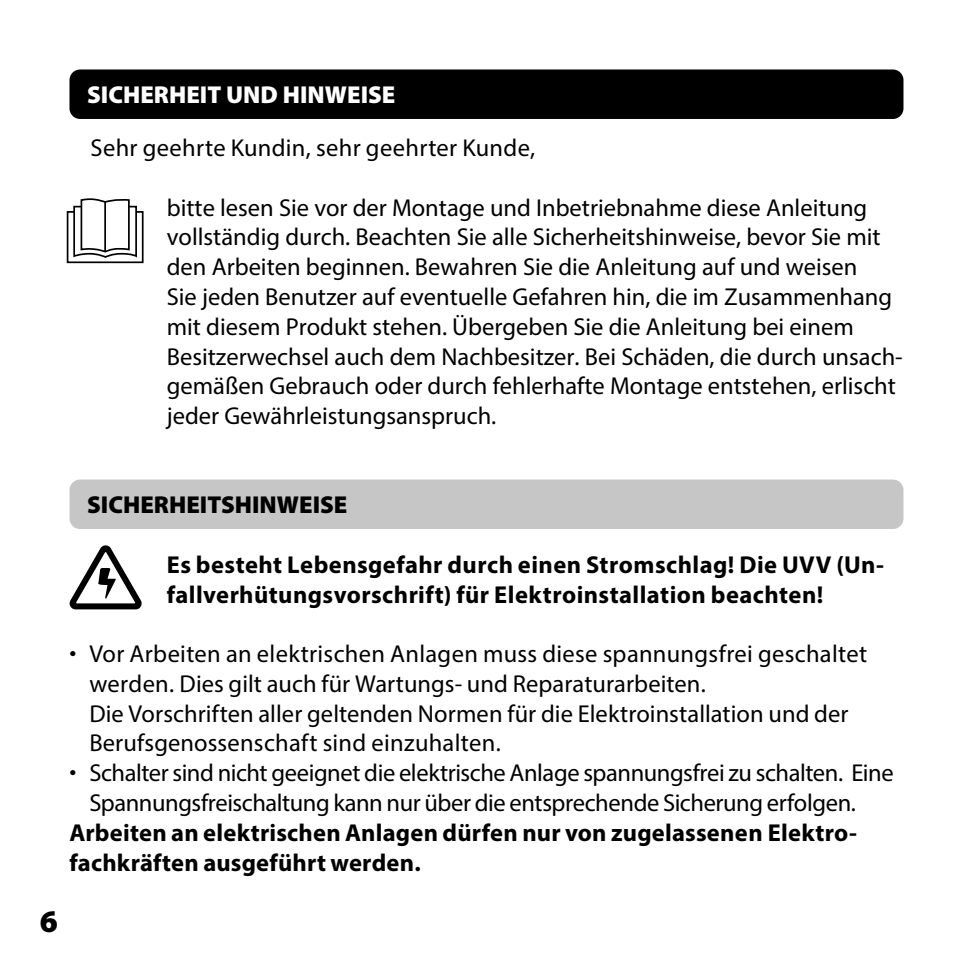
<style>
.page{position:relative;width:973px;height:973px;background:#fff}
.page>*{position:absolute;margin:0;border:0;box-sizing:border-box;transform-origin:0 0}
.t1{font:900 31.5px "Myriad Pro";color:#000}
.t2{font:24.5px/29.8px "Myriad Pro";color:#000}
.t3{font:700 24.5px/29.8px "Myriad Pro";letter-spacing:.015em;color:#000}
.t4{font:24.5px/29.8px "Myriad Pro";letter-spacing:-.02em;color:#000}
.t5{font:900 24.5px "Myriad Pro";color:#fff}
.t6{font:900 24.5px "Myriad Pro";color:#000}
</style>
<div class="page">
<svg style="left:69px;top:545px;width:73px;height:64px"></svg>
<div style="left:67px;top:211px;width:76px;height:52px;border:2px solid #000"></div>
<svg style="left:72px;top:198px;width:66px;height:60px"></svg>
<hr style="left:104px;top:202px;width:2px;height:49px;background:#000">
<div style="left:69px;top:69px;width:834px;height:50px;background:#000;border-radius:11px"></div>
<div style="left:69px;top:479px;width:834px;height:50px;background:#c6c6c6;border-radius:11px"></div>
<p class="t5" style="left:87px;top:82px;width:310px">SICHERHEIT UND HINWEISE</p>
<p class="t2" style="left:90px;top:134px;width:446px">Sehr geehrte Kundin, sehr geehrter Kunde,</p>
<p class="t2" style="left:167px;top:193px;width:737px">bitte lesen Sie vor der Montage und Inbetrieb nahme diese Anleitung vollständig durch. Beachten Sie alle Sicherheitshinweise, bevor Sie mit den Arbeiten beginnen. Bewahren Sie die Anleitung auf und weisen<br>Sie jeden Benutzer auf eventuelle Gefahren hin, die im Zusammenhang mit diesem Produkt stehen. Übergeben Sie die Anleitung bei einem Besitzerwechsel auch dem Nachbesitzer. Bei Schäden, die durch unsach&shy;gemäßen Gebrauch oder durch fehlerhafte Montage entstehen, erlischt jeder Gewährleistungsanspruch.</p>
<p class="t6" style="left:87px;top:492px;width:262px">SICHERHEITSHINWEISE</p>
<p class="t3" style="left:167px;top:551px;width:718px">Es besteht Lebensgefahr durch einen Stromschlag! Die UVV (Un&shy;fallverhütungsvorschrift) für Elektroinstallation beachten!</p>
<p class="t2" style="left:89px;top:639px;width:779px;text-indent:-20px">• Vor Arbeiten an elektrischen Anlagen muss diese spannungsfrei geschaltet werden. Dies gilt auch für Wartungs- und Reparaturarbeiten.<br>Die Vorschriften aller geltenden Normen für die Elektroinstallation und der Berufsgenossenschaft sind einzuhalten.</p>
<p class="t4" style="left:89px;top:758px;width:805px;text-indent:-20px">• Schalter sind nicht geeignet die elektrische Anlage spannungsfrei zu schalten. Eine<br>Spannungsfreischaltung kann nur über die entsprechende Sicherung erfolgen.</p>
<p class="t3" style="left:69px;top:819px;width:788px">Arbeiten an elektrischen Anlagen dürfen nur von zugelassenen Elektro&shy;fachkräften ausgeführt werden.</p>
<p class="t1" style="left:40px;top:904px;width:20px">6</p>
</div>
